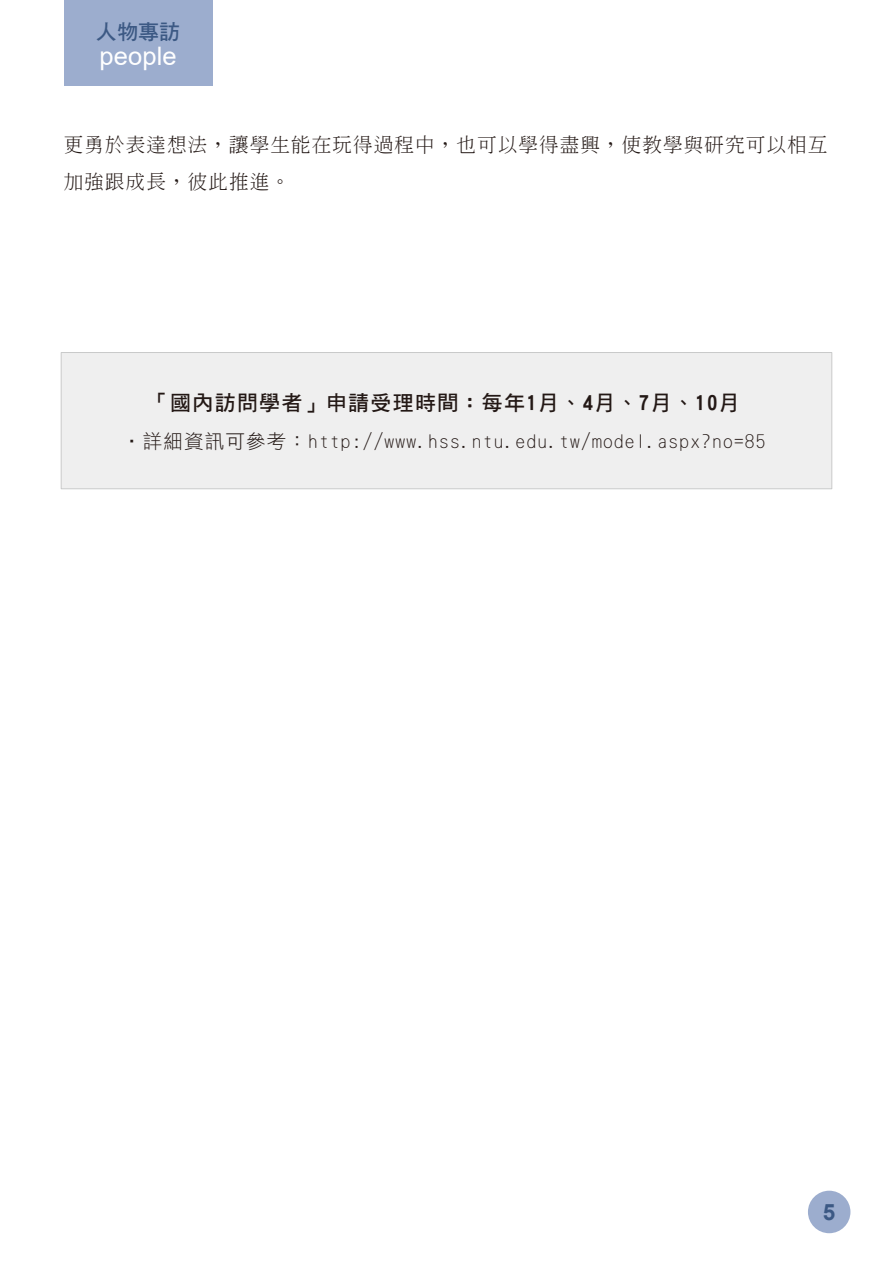
<style>
.page{position:relative;width:893px;height:1263px;background:#fff}
.page>*{position:absolute;margin:0;border:0;box-sizing:border-box;transform-origin:0 0}
.t1{font:25.5px "Arial";letter-spacing:.005em;color:#fff}
.t2{font:700 22.5px "Arial";color:#3c5984}
.t3{font:21px "DF Hei Bd HK BF";letter-spacing:.06em;color:#231815}
.t4{font:21px "DF Hei Bd HK BF";color:#3c5984}
.t5{font:19.5px "DF Hei Lt HK BF";letter-spacing:.06em;color:#231815}
.t6{font:300 19.5px/37.5px "Adobe Ming Std";letter-spacing:.06em;color:#231815}
</style>
<div class="page">
<div style="left:64px;top:0;width:149px;height:85px;background:#9cadce"></div>
<div style="left:808px;top:1191px;width:42px;height:42px;background:#9cadce;border-radius:50%"></div>
<div style="left:61px;top:352px;width:771px;height:137px;background:#efefef;border:1px solid #c9caca"></div>
<p class="t4" style="left:96px;top:21px;width:86px">人物專訪</p>
<h1 class="t1" style="left:100px;top:38px;width:79px">people</h1>
<p class="t6" style="left:64px;top:125px;width:765px">更勇於表達想法，讓學生能在玩得過程中，也可以學得盡興，使教學與研究可以相互加強跟成長，彼此推進。</p>
<p class="t3" style="left:148px;top:392px;width:593px">「國內訪問學者」申請受理時間：每年1月、4月、7月、10月</p>
<p class="t5" style="left:122px;top:431px;width:645px">‧詳細資訊可參考：http://www.hss.ntu.edu.tw/model.aspx?no=85</p>
<p class="t2" style="left:823px;top:1196px;width:14px">5</p>
</div>
